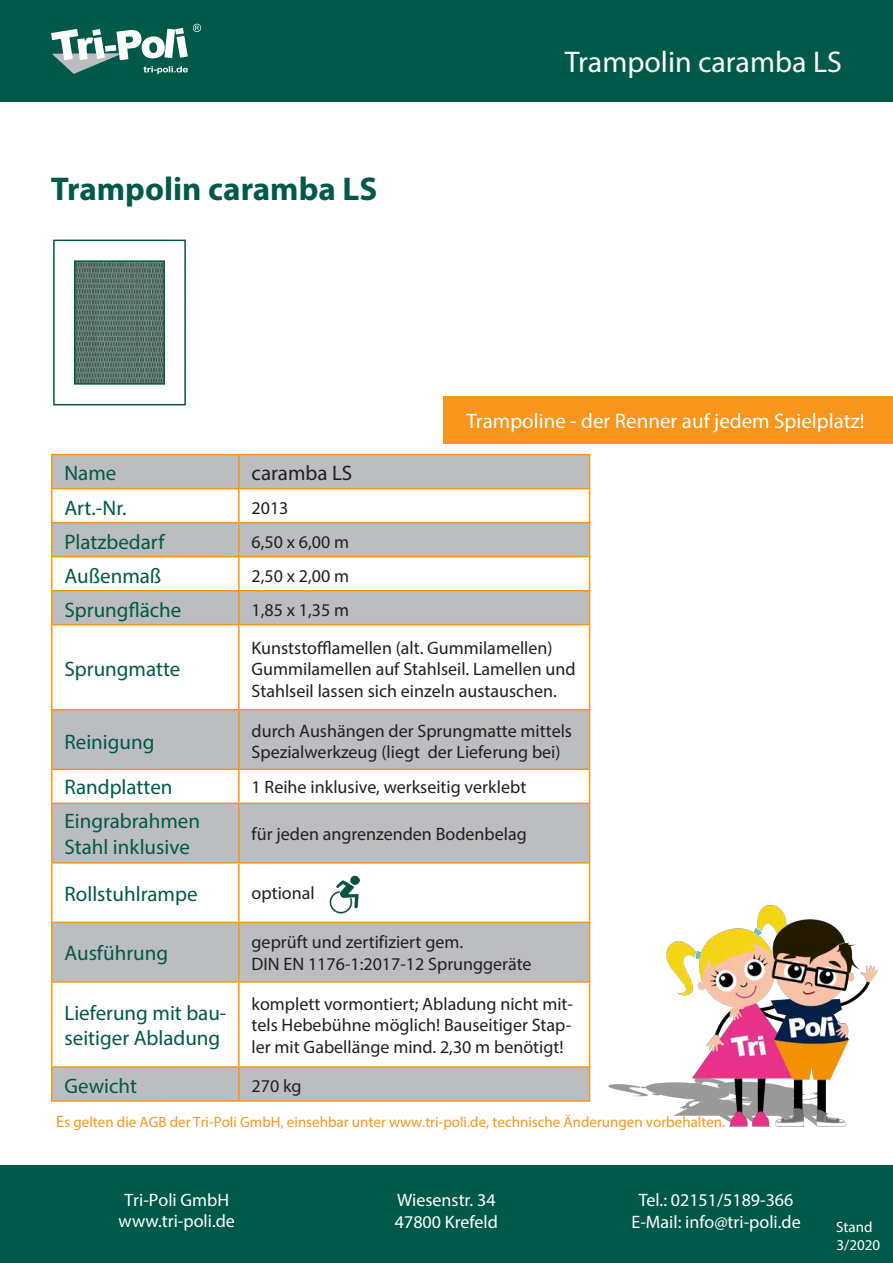
<style>
.page{position:relative;width:893px;height:1263px;background:#fff}
.page>*{position:absolute;margin:0;border:0;box-sizing:border-box;transform-origin:0 0}
.t1{font:700 33px "Myriad Pro";color:#005949}
.t2{font:30px "Myriad Pro";color:#fff}
.t3{font:21px/25.2px "Myriad Pro";color:#005949}
.t4{font:21px "Myriad Pro";color:#fff}
.t5{font:21px "Myriad Pro";color:#231f20}
.t6{font:18px/21.6px "Myriad Pro";color:#231f20}
.t7{font:18px/21.6px "Myriad Pro";color:#fff;text-align:center}
.t8{font:15px "Myriad Pro";color:#f7951d}
.t9{font:15px/17.9px "Myriad Pro";color:#fff}
.s1{font-size:16.5px}
</style>
<div class="page">
<div style="left:0;top:0;width:893px;height:102px;background:#005949"></div>
<div style="left:0;top:1165px;width:893px;height:98px;background:#005949"></div>
<svg style="left:51px;top:24px;width:150px;height:50px"></svg>
<img style="left:608px;top:905px;width:270px;height:222px">
<div style="left:443px;top:396px;width:450px;height:47px;background:#f7951d"></div>
<div style="left:52px;top:455px;width:537px;height:645px;background:#bcbdc0"></div>
<svg style="left:52px;top:489px;width:537px;height:577px"></svg>
<hr style="left:589px;top:489px;width:1px;height:33px;background:#f7951d">
<hr style="left:589px;top:557px;width:1px;height:33px;background:#f7951d">
<hr style="left:589px;top:591px;width:1px;height:33px;background:#f7951d">
<hr style="left:589px;top:710px;width:1px;height:58px;background:#f7951d">
<hr style="left:589px;top:770px;width:1px;height:32px;background:#f7951d">
<hr style="left:589px;top:804px;width:1px;height:58px;background:#f7951d">
<hr style="left:589px;top:863px;width:1px;height:59px;background:#f7951d">
<hr style="left:589px;top:923px;width:1px;height:58px;background:#f7951d">
<hr style="left:589px;top:983px;width:1px;height:83px;background:#f7951d">
<hr style="left:589px;top:1068px;width:1px;height:32px;background:#f7951d">
<hr style="left:51px;top:489px;width:1px;height:33px;background:#f7951d">
<hr style="left:238px;top:489px;width:2px;height:33px;background:#f7951d">
<hr style="left:589px;top:625px;width:1px;height:84px;background:#f7951d">
<hr style="left:238px;top:455px;width:2px;height:33px;background:#f7951d">
<hr style="left:51px;top:557px;width:1px;height:33px;background:#f7951d">
<hr style="left:238px;top:557px;width:2px;height:33px;background:#f7951d">
<hr style="left:51px;top:625px;width:1px;height:84px;background:#f7951d">
<hr style="left:238px;top:625px;width:2px;height:84px;background:#f7951d">
<hr style="left:239px;top:522px;width:351px;height:1px;background:#f7951d">
<hr style="left:238px;top:523px;width:2px;height:33px;background:#f7951d">
<hr style="left:239px;top:556px;width:351px;height:1px;background:#f7951d">
<hr style="left:51px;top:522px;width:188px;height:1px;background:#f7951d">
<hr style="left:51px;top:523px;width:1px;height:33px;background:#f7951d">
<hr style="left:589px;top:523px;width:1px;height:33px;background:#f7951d">
<hr style="left:51px;top:556px;width:188px;height:1px;background:#f7951d">
<hr style="left:51px;top:590px;width:188px;height:1px;background:#f7951d">
<hr style="left:51px;top:591px;width:1px;height:33px;background:#f7951d">
<hr style="left:239px;top:590px;width:351px;height:1px;background:#f7951d">
<hr style="left:238px;top:591px;width:2px;height:33px;background:#f7951d">
<hr style="left:51px;top:624px;width:188px;height:1px;background:#f7951d">
<hr style="left:239px;top:624px;width:351px;height:1px;background:#f7951d">
<hr style="left:51px;top:709px;width:188px;height:1px;background:#f7951d">
<hr style="left:51px;top:710px;width:1px;height:58px;background:#f7951d">
<hr style="left:239px;top:709px;width:351px;height:1px;background:#f7951d">
<hr style="left:238px;top:710px;width:2px;height:58px;background:#f7951d">
<hr style="left:238px;top:770px;width:2px;height:32px;background:#f7951d">
<hr style="left:238px;top:804px;width:2px;height:58px;background:#f7951d">
<hr style="left:51px;top:1068px;width:1px;height:32px;background:#f7951d">
<hr style="left:238px;top:1068px;width:2px;height:32px;background:#f7951d">
<hr style="left:51px;top:454px;width:188px;height:1px;background:#f7951d">
<hr style="left:51px;top:455px;width:1px;height:33px;background:#f7951d">
<hr style="left:239px;top:454px;width:351px;height:1px;background:#f7951d">
<hr style="left:589px;top:455px;width:1px;height:33px;background:#f7951d">
<hr style="left:51px;top:488px;width:188px;height:1px;background:#f7951d">
<hr style="left:239px;top:488px;width:351px;height:1px;background:#f7951d">
<hr style="left:51px;top:863px;width:1px;height:59px;background:#f7951d">
<hr style="left:238px;top:863px;width:2px;height:59px;background:#f7951d">
<hr style="left:51px;top:923px;width:1px;height:58px;background:#f7951d">
<hr style="left:238px;top:923px;width:2px;height:58px;background:#f7951d">
<hr style="left:51px;top:983px;width:1px;height:83px;background:#f7951d">
<hr style="left:238px;top:983px;width:2px;height:83px;background:#f7951d">
<hr style="left:51px;top:1066px;width:188px;height:2px;background:#f7951d">
<hr style="left:239px;top:1066px;width:351px;height:2px;background:#f7951d">
<hr style="left:51px;top:1100px;width:188px;height:2px;background:#f7951d">
<hr style="left:239px;top:1100px;width:351px;height:2px;background:#f7951d">
<hr style="left:51px;top:768px;width:188px;height:2px;background:#f7951d">
<hr style="left:51px;top:770px;width:1px;height:32px;background:#f7951d">
<hr style="left:239px;top:768px;width:351px;height:2px;background:#f7951d">
<hr style="left:51px;top:802px;width:188px;height:2px;background:#f7951d">
<hr style="left:51px;top:804px;width:1px;height:58px;background:#f7951d">
<hr style="left:239px;top:802px;width:351px;height:2px;background:#f7951d">
<hr style="left:51px;top:862px;width:188px;height:1px;background:#f7951d">
<hr style="left:239px;top:862px;width:351px;height:1px;background:#f7951d">
<hr style="left:51px;top:922px;width:188px;height:1px;background:#f7951d">
<hr style="left:239px;top:922px;width:351px;height:1px;background:#f7951d">
<hr style="left:51px;top:981px;width:188px;height:2px;background:#f7951d">
<hr style="left:239px;top:981px;width:351px;height:2px;background:#f7951d">
<svg style="left:53px;top:239px;width:133px;height:167px"></svg>
<img style="left:329px;top:875px;width:30px;height:38px">
<p class="t1" style="left:51px;top:167px;width:328px">Trampolin caramba LS</p>
<p class="t3" style="left:64px;top:459px;width:53px">Name</p>
<p class="t5" style="left:252px;top:459px;width:102px">caramba LS</p>
<p class="t3" style="left:64px;top:495px;width:63px">Art.-Nr.</p>
<p class="t6" style="left:252px;top:496px;width:38px">2013</p>
<p class="t3" style="left:64px;top:529px;width:102px">Platzbedarf</p>
<p class="t6" style="left:252px;top:531px;width:99px">6,50 x 6,00 m</p>
<p class="t3" style="left:64px;top:563px;width:98px">Außenmaß</p>
<p class="t6" style="left:252px;top:565px;width:99px">2,50 x 2,00 m</p>
<p class="t3" style="left:64px;top:597px;width:118px">Sprungfläche</p>
<p class="t6" style="left:252px;top:599px;width:99px">1,85 x 1,35 m</p>
<p class="t2" style="left:565px;top:43px;width:279px">Trampolin caramba LS</p>
<p class="t4" style="left:466px;top:407px;width:400px">Trampoline - der Renner auf jedem Spielplatz!</p>
<p class="t3" style="left:64px;top:656px;width:117px">Sprungmatte</p>
<p class="t6" style="left:252px;top:636px;width:303px">Kunststofflamellen (alt. Gummilamellen)</p>
<p class="t6" style="left:252px;top:658px;width:325px">Gummilamellen auf Stahlseil. Lamellen und<br>Stahlseil lassen sich einzeln austauschen.</p>
<p class="t3" style="left:64px;top:729px;width:92px">Reinigung</p>
<p class="t6" style="left:252px;top:720px;width:322px">durch Aushängen der Sprungmatte mittels<br>Spezialwerkzeug (liegt der Lieferung bei)</p>
<p class="t3" style="left:64px;top:774px;width:110px">Randplatten</p>
<p class="t6" style="left:252px;top:776px;width:276px">1 Reihe inklusive, werkseitig verklebt</p>
<p class="t3" style="left:64px;top:808px;width:137px">Eingrabrahmen<br>Stahl inklusive</p>
<p class="t6" style="left:252px;top:823px;width:277px">für jeden angrenzenden Bodenbelag</p>
<p class="t3" style="left:64px;top:880px;width:135px">Rollstuhlrampe</p>
<p class="t6" style="left:252px;top:882px;width:65px">optional</p>
<p class="t3" style="left:64px;top:940px;width:105px">Ausführung</p>
<p class="t6" style="left:252px;top:931px;width:213px">geprüft und zertifiziert gem.</p>
<p class="t6" style="left:252px;top:952px;width:281px">DIN EN 1176-1:2017-12 Sprunggeräte</p>
<p class="t3" style="left:64px;top:1000px;width:163px">Lieferung mit bau&shy;seitiger Abladung</p>
<p class="t6" style="left:252px;top:992px;width:323px;text-align:justify">komplett vormontiert; Abladung nicht mit&shy;tels Hebebühne möglich! Bauseitiger Stap&shy;ler mit Gabellänge mind. 2,30 m benötigt!</p>
<p class="t3" style="left:64px;top:1073px;width:74px">Gewicht</p>
<p class="t6" style="left:252px;top:1075px;width:52px">270 kg</p>
<p class="t8" style="left:56px;top:1112px;width:671px"><span class="s1">E</span>s gelten die AGB der Tri-Poli GmbH, einsehbar unter www.tri-poli.de, technische Änderungen vorbehalten.</p>
<p class="t7" style="left:119px;top:1189px;width:118px;line-height:20.9px">Tri-Poli GmbH www.tri-poli.de</p>
<p class="t7" style="left:395px;top:1189px;width:105px;text-align:left">Wiesenstr. 34<br>47800 Krefeld</p>
<p class="t7" style="left:632px;top:1189px;width:171px">Tel.: 02151/5189-366<br>E-Mail: info@tri-poli.de</p>
<p class="t9" style="left:836px;top:1217px;width:45px">Stand<br>3/2020</p>
</div>
